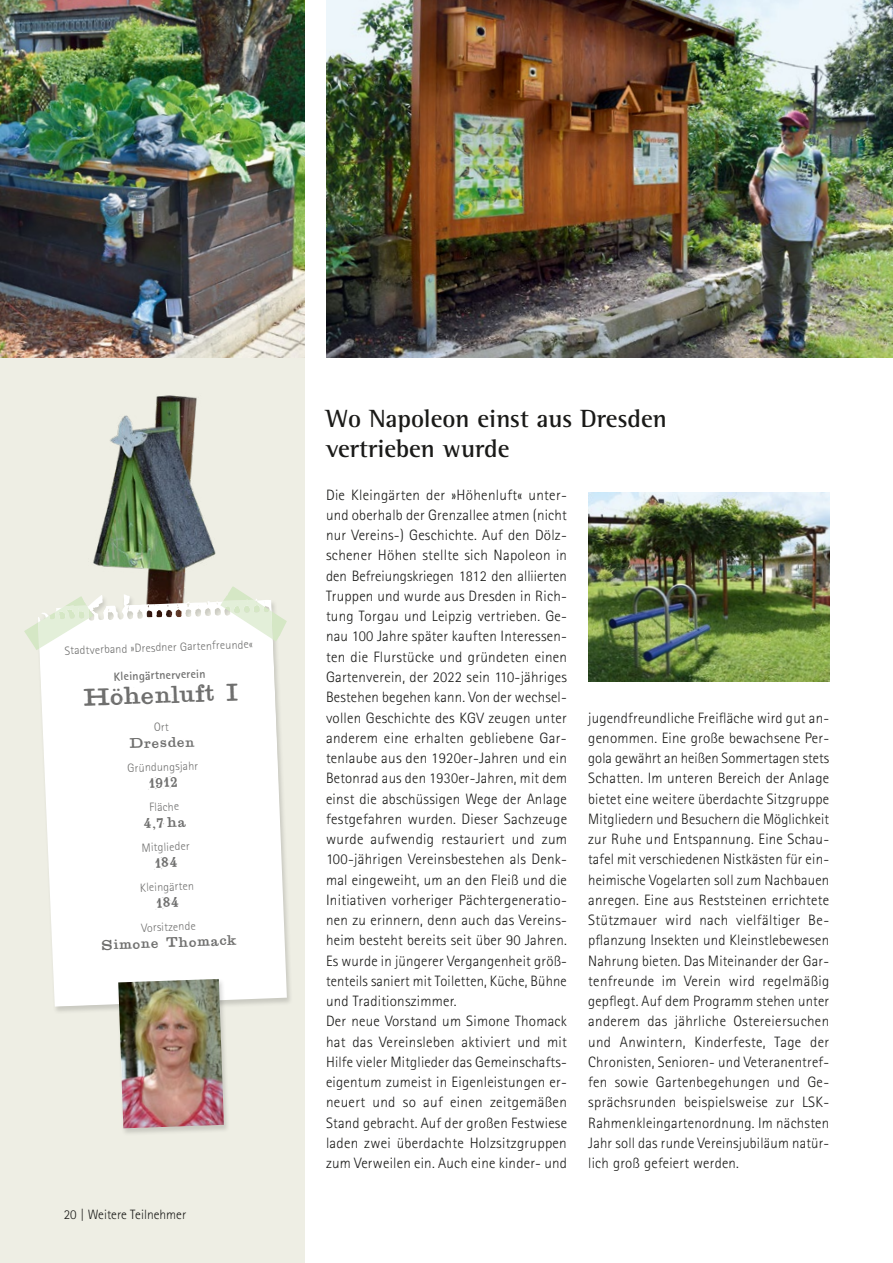
<style>
.page{position:relative;width:893px;height:1263px;background:#fff}
.page>*{position:absolute;margin:0;border:0;box-sizing:border-box;transform-origin:0 0}
.H2_Wettbewerb{font:700 25.5px/30px "Rotis Semi Serif";color:#1a1a18}
.P-Fakt-Head{font:21px "Golden Age";color:#6f6f6e}
.P-Fliesstext{font:300 15px/20.2px "Rotis Sans Serif";letter-spacing:.015em;color:#1a1a18}
.t1{font:300 13.5px "Rotis Sans Serif";color:#1a1a18}
.P-Fakt-Rubrik{font:300 12px "Rotis Sans Serif";color:#6f6f6e}
.P-Fakt-Text{font:12px "Golden Age";color:#6f6f6e}
.P-Fakt-Rubrik-2{font:700 12px "Rotis Sans Serif";color:#6f6f6e}
</style>
<div class="page">
<hr style="left:892px;top:0;width:1px;height:1263px;background:#eeeee4">
<div style="left:0;top:0;width:305px;height:1263px;background:#eeeee4"></div>
<img style="left:93px;top:395px;width:123px;height:198px">
<img style="left:588px;top:492px;width:241px;height:190px">
<img style="left:326px;top:0;width:567px;height:358px">
<img style="left:0;top:0;width:305px;height:358px">
<div style="left:36px;top:593px;width:258px;height:421px;background:#1a1a18;opacity:.17"></div>
<svg style="left:38px;top:595px;width:249px;height:412px;background:#fbfbfa"></svg>
<svg style="left:205px;top:586px;width:82px;height:55px"></svg>
<svg style="left:24px;top:596px;width:71px;height:54px"></svg>
<div style="left:116px;top:978px;width:115px;height:158px;background:#1a1a18;opacity:.17"></div>
<img style="left:118px;top:979px;width:106px;height:149px">
<svg style="left:154px;top:722px;width:15px;height:9px"></svg>
<svg style="left:154px;top:857px;width:23px;height:12px"></svg>
<svg style="left:155px;top:896px;width:23px;height:13px"></svg>
<p class="P-Fakt-Rubrik" style="left:64px;top:644px;width:190px;rotate:-2deg">Stadtverband »Dresdner Gartenfreunde«</p>
<p class="P-Fakt-Rubrik-2" style="left:113px;top:669px;width:94px;rotate:-2deg">Kleingärtnerverein</p>
<p class="P-Fakt-Head" style="left:83px;top:681px;width:155px;rotate:-2deg">Höhenluft I</p>
<p class="P-Fakt-Text" style="left:129px;top:734px;width:66px;rotate:-2deg">Dresden</p>
<p class="P-Fakt-Rubrik" style="left:127px;top:761px;width:72px;rotate:-2deg">Gründungsjahr</p>
<p class="P-Fakt-Text" style="left:149px;top:773px;width:30px;rotate:-2deg">1912</p>
<p class="P-Fakt-Rubrik" style="left:149px;top:800px;width:31px;rotate:-2deg">Fläche</p>
<p class="P-Fakt-Text" style="left:144px;top:814px;width:43px;rotate:-2deg">4,7 ha</p>
<p class="P-Fakt-Rubrik" style="left:141px;top:841px;width:50px;rotate:-2deg">Mitglieder</p>
<p class="P-Fakt-Rubrik" style="left:140px;top:881px;width:56px;rotate:-2deg">Kleingärten</p>
<p class="P-Fakt-Rubrik" style="left:141px;top:921px;width:56px;rotate:-2deg">Vorsitzende</p>
<p class="P-Fakt-Text" style="left:101px;top:935px;width:136px;rotate:-2deg">Simone Thomack</p>
<p class="t1" style="left:64px;top:1206px;width:124px">20 | Weitere Teilnehmer</p>
<h2 class="H2_Wettbewerb" style="left:326px;top:404px;width:342px">Wo Napoleon einst aus Dresden vertrieben wurde</h2>
<p class="P-Fliesstext" style="left:326px;top:484px;width:243px">Die Kleingärten der »Höhenluft« unter&shy;und oberhalb der Grenzallee atmen (nicht nur Vereins-) Geschichte. Auf den Dölz&shy;schener Höhen stellte sich Napoleon in den Befreiungskriegen 1812 den alliierten Truppen und wurde aus Dresden in Rich&shy;tung Torgau und Leipzig vertrieben. Ge&shy;nau 100 Jahre später kauften Interessen&shy;ten die Flurstücke und gründeten einen Gartenverein, der 2022 sein 110-jähriges Bestehen begehen kann. Von der wechsel&shy;vollen Geschichte des KGV zeugen unter anderem eine erhalten gebliebene Gar&shy;tenlaube aus den 1920er-Jahren und ein Betonrad aus den 1930er-Jahren, mit dem einst die abschüssigen Wege der Anlage festgefahren wurden. Dieser Sachzeuge wurde aufwendig restauriert und zum 100-jährigen Vereinsbestehen als Denk&shy;mal eingeweiht, um an den Fleiß und die Initiativen vorheriger Pächtergeneratio&shy;nen zu erinnern, denn auch das Vereins&shy;heim besteht bereits seit über 90 Jahren.<br>Es wurde in jüngerer Vergangenheit größ&shy;tenteils saniert mit Toiletten, Küche, Bühne und Traditionszimmer.</p>
<p class="P-Fliesstext" style="left:326px;top:1011px;width:243px;text-align:justify">Der neue Vorstand um Simone Thomack hat das Vereinsleben aktiviert und mit Hilfe vieler Mitglieder das Gemeinschafts&shy;eigentum zumeist in Eigenleistungen er&shy;neuert und so auf einen zeitgemäßen Stand gebracht. Auf der großen Festwiese laden zwei überdachte Holzsitzgruppen zum Verweilen ein. Auch eine kinder- und</p>
<p class="P-Fliesstext" style="left:588px;top:707px;width:243px">jugendfreundliche Freifläche wird gut an&shy;genommen. Eine große bewachsene Per&shy;gola gewährt an heißen Sommertagen stets Schatten. Im unteren Bereich der Anlage bietet eine weitere überdachte Sitzgruppe Mitgliedern und Besuchern die Möglichkeit zur Ruhe und Entspannung. Eine Schau&shy;tafel mit verschiedenen Nistkästen für ein&shy;heimische Vogelarten soll zum Nachbauen anregen. Eine aus Reststeinen errichtete Stützmauer wird nach vielfältiger Be&shy;pflanzung Insekten und Kleinstlebewesen Nahrung bieten. Das Miteinander der Gar&shy;tenfreunde im Verein wird regelmäßig gepflegt. Auf dem Programm stehen unter anderem das jährliche Ostereiersuchen und Anwintern, Kinderfeste, Tage der Chronisten, Senioren- und Veteranentref&shy;fen sowie Gartenbegehungen und Ge&shy;sprächsrunden beispielsweise zur LSK-Rahmenkleingartenordnung. Im nächsten Jahr soll das runde Vereinsjubiläum natür&shy;lich groß gefeiert werden.</p>
</div>
